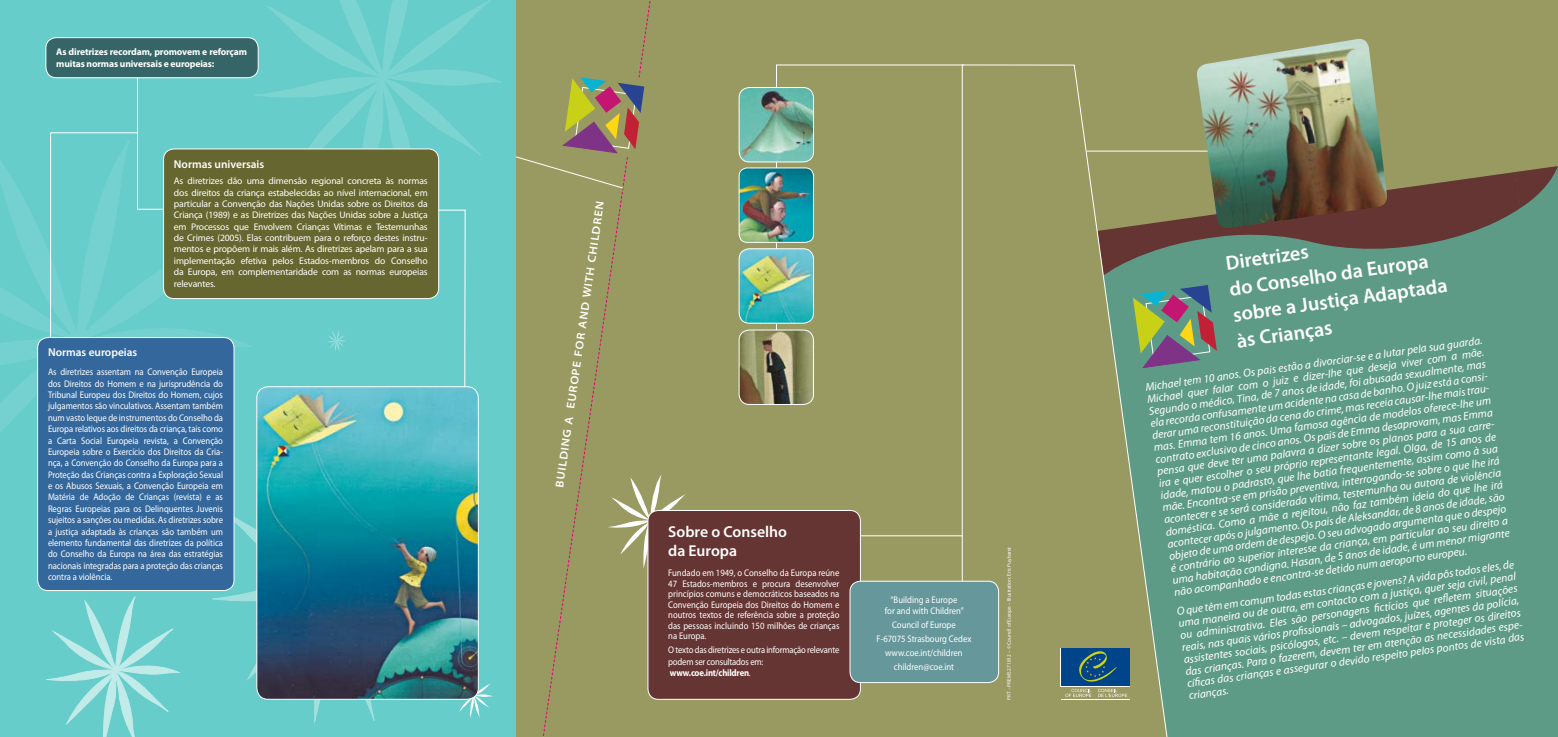
<style>
.page{position:relative;width:1558px;height:737px;background:#fff}
.page>*{position:absolute;margin:0;border:0;box-sizing:border-box;transform-origin:0 0}
.t1{font:600 20.12px/26.2px "Myriad Pro";color:#fff}
.t2{font:600 15.75px/18.9px "Myriad Pro";color:#fff}
.t3{font:italic 11.38px/12.2px "Myriad Pro";color:#fff;text-align:justify}
.t4{font:600 semi-expanded 11.38px "Myriad Pro";color:#fff}
.t5{font:600 11.38px "Myriad Pro";color:#fff}
.t6{font:9.62px/11.4px "Myriad Pro";letter-spacing:-.005em;color:#fff;text-align:justify;scale:.9 1}
.t7{font:9.62px/11.4px "Myriad Pro";letter-spacing:-.005em;color:#fff;text-align:justify}
.t8{font:700 9.62px/11.4px "Myriad Pro";letter-spacing:-.015em;color:#fff}
.t9{font:5.25px "Myriad Pro";color:#fff}
.s1{font-weight:700}
</style>
<div class="page">
<div style="left:0;top:0;width:516px;height:737px;background:#66cdca"></div>
<svg style="left:255px;top:0;width:247px;height:209px"></svg>
<svg style="left:0;top:160px;width:252px;height:289px"></svg>
<svg style="left:212px;top:449px;width:240px;height:275px"></svg>
<svg style="left:47px;top:596px;width:133px;height:141px"></svg>
<svg style="left:327px;top:330px;width:18px;height:22px"></svg>
<div style="left:516px;top:0;width:1042px;height:737px;background:#999962"></div>
<div style="left:1171px;top:208px;width:387px;height:529px;background:#5e9b86"></div>
<hr style="left:1086px;top:151px;width:150px;height:1px;background:#fff">
<svg style="left:1171px;top:172px;width:353px;height:119px;background:#647968"></svg>
<svg style="left:1515px;top:166px;width:43px;height:42px;background:#665f53"></svg>
<svg style="left:961px;top:64px;width:210px;height:673px"></svg>
<svg style="left:1133px;top:285px;width:84px;height:83px;background:#7a8474"></svg>
<svg style="left:543px;top:1px;width:112px;height:735px"></svg>
<svg style="left:775px;top:64px;width:189px;height:277px"></svg>
<hr style="left:860px;top:535px;width:102px;height:1px;background:#fff">
<img style="left:1195px;top:39px;width:193px;height:190px">
<svg style="left:356px;top:209px;width:110px;height:177px"></svg>
<div style="left:46px;top:38px;width:212px;height:40px;background:#356567;border-radius:10px"></div>
<div style="left:45px;top:37px;width:214px;height:41px;border:1px solid #fff;border-radius:10px"></div>
<img style="left:739px;top:168px;width:74px;height:74px">
<div style="left:739px;top:167px;width:75px;height:76px;border:1px solid #fff;border-radius:8px"></div>
<img style="left:739px;top:330px;width:74px;height:74px">
<div style="left:739px;top:329px;width:75px;height:76px;border:1px solid #fff;border-radius:10px"></div>
<img style="left:739px;top:87px;width:74px;height:75px">
<div style="left:739px;top:87px;width:75px;height:75px;border:1px solid #fff;border-radius:10px"></div>
<img style="left:739px;top:249px;width:74px;height:74px">
<div style="left:739px;top:248px;width:75px;height:75px;border:1px solid #fff;border-radius:10px"></div>
<svg style="left:516px;top:77px;width:128px;height:112px"></svg>
<svg style="left:50px;top:77px;width:127px;height:260px"></svg>
<div style="left:164px;top:149px;width:275px;height:149px;background:#666630;border-radius:10px"></div>
<div style="left:163px;top:148px;width:276px;height:151px;border:1px solid #fff;border-radius:10px"></div>
<svg style="left:607px;top:474px;width:79px;height:95px"></svg>
<div style="left:648px;top:510px;width:212px;height:189px;background:#653533;border-radius:10px"></div>
<div style="left:647px;top:510px;width:214px;height:189px;border:1px solid #fff;border-radius:10px"></div>
<div style="left:850px;top:581px;width:148px;height:101px;background:#66979b;border-radius:10px"></div>
<div style="left:849px;top:581px;width:150px;height:102px;border:1px solid #fff;border-radius:10px"></div>
<svg style="left:453px;top:674px;width:40px;height:44px"></svg>
<img style="left:257px;top:387px;width:221px;height:312px">
<div style="left:256px;top:386px;width:223px;height:313px;border:1px solid #fff;border-radius:11px"></div>
<svg style="left:1060px;top:648px;width:70px;height:38px"></svg>
<div style="left:1061px;top:648px;width:68px;height:38px;background:#004489"></div>
<hr style="left:1061px;top:699px;width:68px;height:1px;background:#fff">
<svg style="left:1065px;top:651px;width:62px;height:46px"></svg>
<div style="left:38px;top:337px;width:196px;height:253px;background:#34679c;border-radius:10px"></div>
<div style="left:37px;top:337px;width:197px;height:254px;border:1px solid #fff;border-radius:10px"></div>
<p class="t8" style="left:56px;top:46px;width:192px">As diretrizes recordam, promovem e reforçam muitas normas universais e europeias:</p>
<p class="t5" style="left:174px;top:157px;width:92px">Normas universais</p>
<p class="t7" style="left:174px;top:175px;width:255px">As diretrizes dão uma dimensão regional concreta às normas dos direitos da criança estabelecidas ao nível internacional, em particular a Convenção das Nações Unidas sobre os Direitos da Criança (1989) e as Diretrizes das Nações Unidas sobre a Justiça em Processos que Envolvem Crianças Vítimas e Testemunhas de Crimes (2005). Elas contribuem para o reforço destes instru&shy;mentos e propõem ir mais além. As diretrizes apelam para a sua implementação efetiva pelos Estados-membros do Conselho da Europa, em complementaridade com as normas europeias relevantes.</p>
<p class="t5" style="left:48px;top:345px;width:91px">Normas europeias</p>
<p class="t6" style="left:48px;top:366px;width:196px">As diretrizes assentam na Convenção Europeia dos Direitos do Homem e na jurisprudência do Tribunal Europeu dos Direitos do Homem, cujos julgamentos são vinculativos. Assentam também num vasto leque de instrumentos do Conselho da Europa relativos aos direitos da criança, tais como a Carta Social Europeia revista, a Convenção Europeia sobre o Exercício dos Direitos da Cria&shy;nça, a Convenção do Conselho da Europa para a Proteção das Crianças contra a Exploração Sexual e os Abusos Sexuais, a Convenção Europeia em Matéria de Adoção de Crianças (revista) e as Regras Europeias para os Delinquentes Juvenis sujeitos a sanções ou medidas. As diretrizes sobre a justiça adaptada às crianças são também um elemento fundamental das diretrizes da política do Conselho da Europa na área das estratégias nacionais integradas para a proteção das crianças contra a violência.</p>
<p class="t4" style="left:552px;top:487px;width:291px;rotate:-82deg">BUILDING A EUROPE FOR AND WITH CHILDREN</p>
<h2 class="t2" style="left:668px;top:522px;width:120px">Sobre o Conselho da Europa</h2>
<p class="t6" style="left:668px;top:567px;width:192px;line-height:10.5px">Fundado em 1949, o Conselho da Europa reúne 47 Estados-membros e procura desenvolver princípios comuns e democráticos baseados na Convenção Europeia dos Direitos do Homem e noutros textos de referência sobre a proteção das pessoas incluindo 150 milhões de crianças na Europa.</p>
<p class="t6" style="left:668px;top:644px;width:192px;text-align:left">O texto das diretrizes e outra informação relevante podem ser consultados em: <span class="s1">www.coe.int/children</span>.</p>
<p class="t6" style="left:885px;top:593px;width:89px;text-align:center">“Building a Europe for and with Children”</p>
<p class="t6" style="left:876px;top:617px;width:107px;line-height:13.8px;text-align:center">Council of Europe<br>F-67075 Strasbourg Cedex www.coe.int/children children@coe.int</p>
<p class="t9" style="left:1006px;top:699px;width:154px;rotate:-90deg">PRT – PREMS 271812 – © Council of Europe – Illustration: Eric Puybaret</p>
<h1 class="t1" style="left:1224px;top:249px;width:218px;rotate:-8deg">Diretrizes<br>do Conselho da Europa sobre a Justiça Adaptada às Crianças</h1>
<p class="t3" style="left:1144px;top:381px;width:342px;rotate:-8deg">Michael tem 10 anos. Os pais estão a divorciar-se e a lutar pela sua guarda.<br>Michael quer falar com o juiz e dizer-lhe que deseja viver com a mãe.<br>Segundo o médico, Tina, de 7 anos de idade, foi abusada sexualmente, mas ela recorda confusamente um acidente na casa de banho. O juiz está a consi&shy;derar uma reconstituição da cena do crime, mas receia causar-lhe mais trau&shy;mas. Emma tem 16 anos. Uma famosa agência de modelos oferece-lhe um contrato exclusivo de cinco anos. Os pais de Emma desaprovam, mas Emma pensa que deve ter uma palavra a dizer sobre os planos para a sua carre&shy;ira e quer escolher o seu próprio representante legal. Olga, de 15 anos de idade, matou o padrasto, que lhe batia frequentemente, assim como à sua mãe. Encontra-se em prisão preventiva, interrogando-se sobre o que lhe irá acontecer e se será considerada vítima, testemunha ou autora de violência doméstica. Como a mãe a rejeitou, não faz também ideia do que lhe irá acontecer após o julgamento. Os pais de Aleksandar, de 8 anos de idade, são objeto de uma ordem de despejo. O seu advogado argumenta que o despejo é contrário ao superior interesse da criança, em particular ao seu direito a uma habitação condigna. Hasan, de 5 anos de idade, é um menor migrante não acompanhado e encontra-se detido num aeroporto europeu.</p>
<p class="t3" style="left:1176px;top:605px;width:342px;rotate:-8deg">O que têm em comum todas estas crianças e jovens? A vida pôs todos eles, de uma maneira ou de outra, em contacto com a justiça, quer seja civil, penal ou administrativa. Eles são personagens fi ctícios que refl etem situações reais, nas quais vários profi ssionais – advogados, juízes, agentes da polícia, assistentes sociais, psicólogos, etc. – devem respeitar e proteger os direitos das crianças. Para o fazerem, devem ter em atenção as necessidades espe&shy;cífi cas das crianças e assegurar o devido respeito pelos pontos de vista das crianças.</p>
</div>
